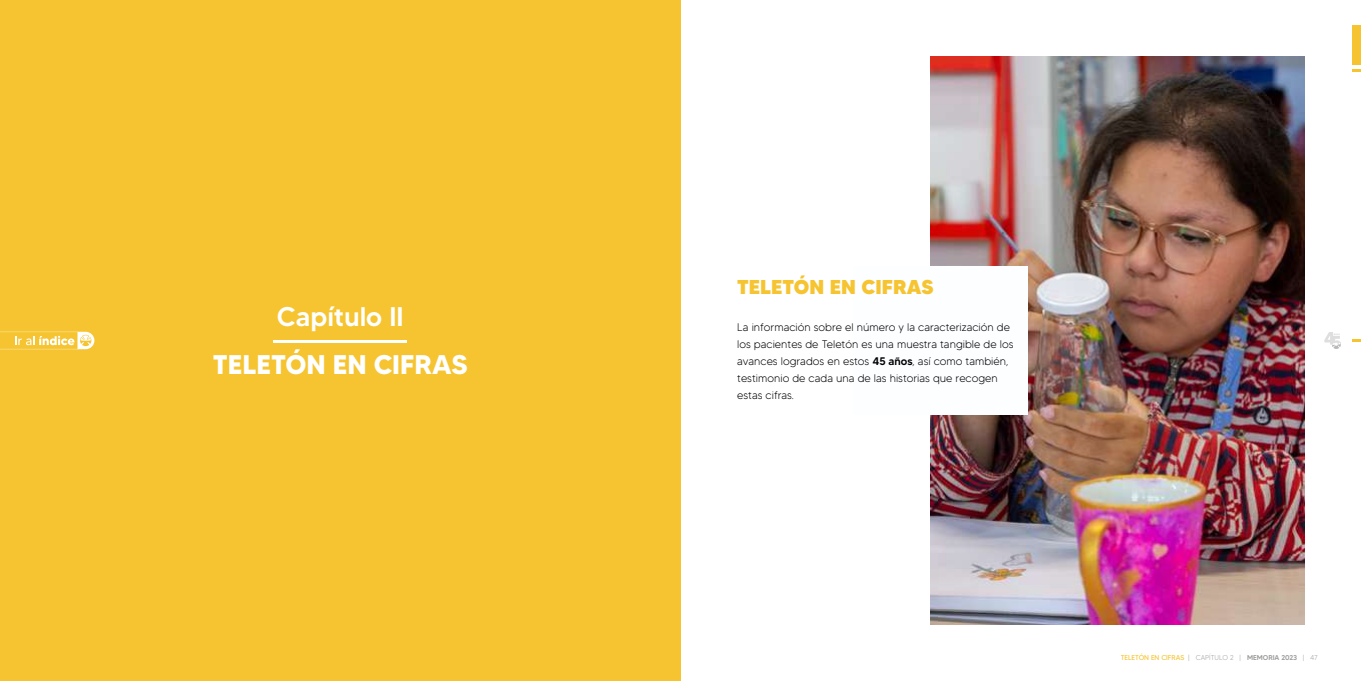
<style>
.page{position:relative;width:1361px;height:681px;background:#fff}
.page>*{position:absolute;margin:0;border:0;box-sizing:border-box;transform-origin:0 0}
.t1{font:700 26.9px "MADETOMMY";color:#fff}
.t2{font:500 26.9px "MADETOMMY";color:#fff}
.t3{font:800 20px "MADETOMMY";color:#f6c431}
.t4{font:300 11px/17px "MADETOMMY";color:#000}
.t5{font:7px "MADETOMMY";color:#f6c431}
.s1{font-weight:500}
.s2{font-weight:300;color:#9d9d9c}
.s3{font-weight:500;color:#9d9d9c}
</style>
<div class="page">
<div style="left:1352px;top:26px;width:9px;height:39px;background:#f6c431"></div>
<svg style="left:1352px;top:69px;width:9px;height:2px"></svg>
<svg style="left:1324px;top:332px;width:17px;height:17px"></svg>
<svg style="left:1352px;top:339px;width:9px;height:2px"></svg>
<img style="left:931px;top:57px;width:373px;height:567px">
<div style="left:0;top:0;width:680px;height:680px;background:#f6c431"></div>
<hr style="left:274px;top:340px;width:133px;height:3px;background:#fff">
<svg style="left:0;top:331px;width:94px;height:18px"></svg>
<div style="left:853px;top:266px;width:175px;height:148px;background:#fcfeff"></div>
<h1 class="t2" style="left:277px;top:300px;width:128px">Capítulo II</h1>
<h1 class="t1" style="left:213px;top:347px;width:256px">TELETÓN EN CIFRAS</h1>
<h2 class="t3" style="left:737px;top:274px;width:198px">TELETÓN EN CIFRAS</h2>
<p class="t4" style="left:737px;top:319px;width:278px">La información sobre el número y la caracterización de los pacientes de Teletón es una muestra tangible de los avances logrados en estos <span class="s1">45 años</span>, así como también, testimonio de cada una de las historias que recogen estas cifras.</p>
<p class="t5" style="left:1120px;top:653px;width:199px">TELETÓN EN CIFRAS <span class="s2">| CAPÍTULO 2 |</span> <span class="s3">MEMORIA 2023</span> <span class="s2">| 47</span></p>
</div>
